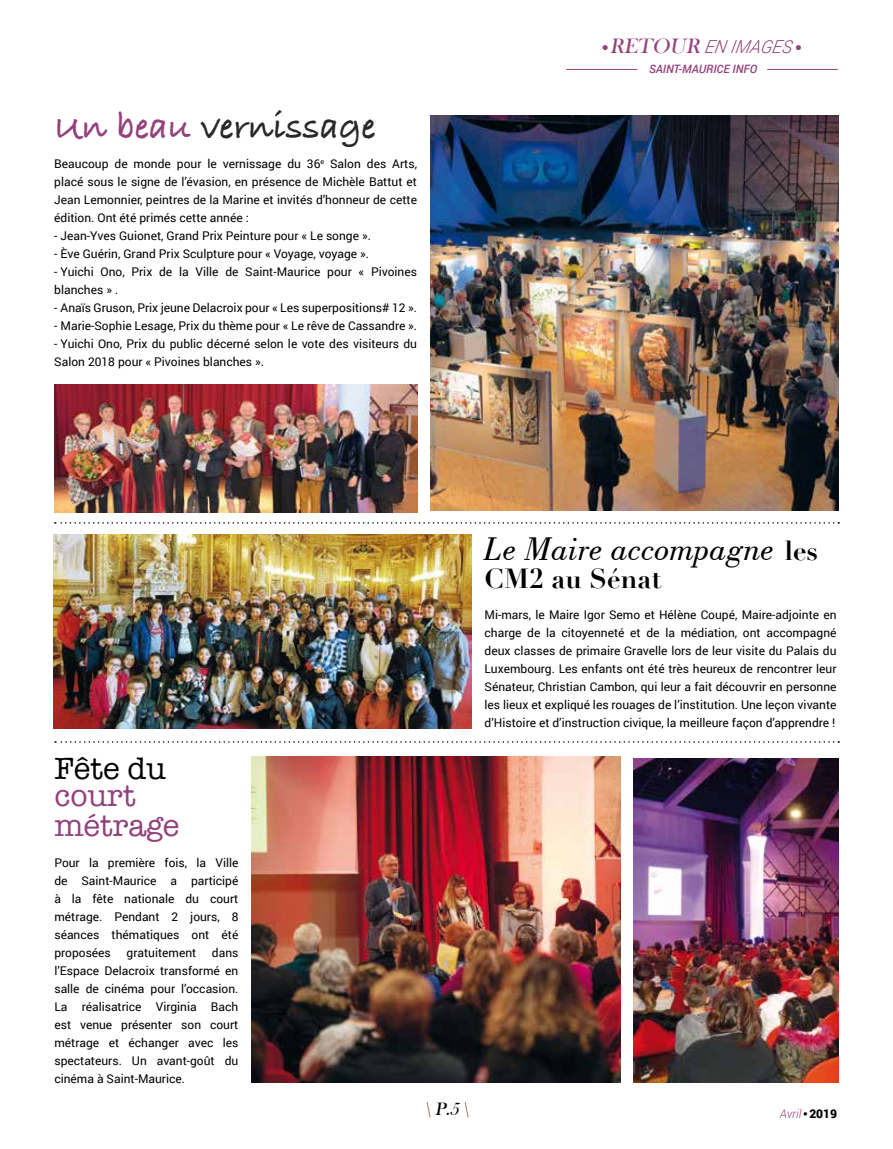
<style>
.page{position:relative;width:893px;height:1149px;background:#fff}
.page>*{position:absolute;margin:0;border:0;box-sizing:border-box;transform-origin:0 0}
.t1{font:700 37.5px "Bradley Hand ITCTT";color:#282829}
.t2{font:italic 34.5px "Bodoni BT";color:#000}
.t3{font:31.5px/29.2px "American Typewriter";color:#93427b}
.t4{font:31.5px "American Typewriter";color:#000}
.t5{font:700 27px "Didot";color:#000}
.t6{font:italic 18.45px "Bask Old Face";color:#000}
.t7{font:italic 300 17.85px "Roboto";color:#93427b}
.t8{font:12px/18px "Roboto";color:#000;text-align:justify}
.t9{font:italic 300 12px "Roboto";color:#93427b}
.t10{font:italic 500 11.55px "Roboto";color:#93427b}
.t11{font:6.9px "Zapf Dingbats ITC";color:#93427b}
.s1{color:#93427b}
.s2{font-family:"Bask Old Face";font-weight:400;font-size:21.3px}
.s3{font-family:"Didot";font-weight:700;font-style:normal;font-size:27px}
.s4{color:#72261c}
.s5{font-family:"Bask Old Face";font-weight:400;font-style:normal;color:#000}
.s6{font-weight:900;font-style:normal;color:#000}
</style>
<div class="page">
<img style="left:54px;top:534px;width:417px;height:194px">
<img style="left:633px;top:758px;width:206px;height:324px">
<img style="left:251px;top:756px;width:370px;height:326px">
<img style="left:431px;top:115px;width:408px;height:395px">
<img style="left:54px;top:384px;width:363px;height:128px">
<hr style="left:566px;top:69px;width:71px;height:1px;background:#93427b">
<hr style="left:767px;top:69px;width:71px;height:1px;background:#93427b">
<svg style="left:55px;top:741px;width:784px;height:1px"></svg>
<svg style="left:55px;top:522px;width:784px;height:1px"></svg>
<h1 class="t1" style="left:54px;top:98px;width:323px"><span class="s1">Un beau</span> vernissage</h1>
<p class="t8" style="left:54px;top:154px;width:364px">Beaucoup de monde pour le vernissage du 36<sup>e</sup> Salon des Arts, placé sous le signe de l’évasion, en présence de Michèle Battut et Jean Lemonnier, peintres de la Marine et invités d’honneur de cette édition. Ont été primés cette année :</p>
<p class="t8" style="left:54px;top:226px;width:318px">- Jean-Yves Guionet, Grand Prix Peinture pour « Le songe ».</p>
<p class="t8" style="left:54px;top:244px;width:316px">- Ève Guérin, Grand Prix Sculpture pour « Voyage, voyage ».</p>
<p class="t8" style="left:54px;top:262px;width:364px">- Yuichi Ono, Prix de la Ville de Saint-Maurice pour « Pivoines blanches » .</p>
<p class="t8" style="left:54px;top:298px;width:364px">- Anaïs Gruson, Prix jeune Delacroix pour « Les superpositions# 12 ».</p>
<p class="t8" style="left:54px;top:316px;width:364px">- Marie-Sophie Lesage, Prix du thème pour « Le rêve de Cassandre ».</p>
<p class="t8" style="left:54px;top:334px;width:364px">- Yuichi Ono, Prix du public décerné selon le vote des visiteurs du<br>Salon 2018 pour « Pivoines blanches ».</p>
<h3 class="t7" style="left:602px;top:35px;width:195px">● <span class="s2">RETOUR</span> EN IMAGES</h3>
<p class="t11" style="left:796px;top:44px;width:7px">●</p>
<p class="t10" style="left:649px;top:61px;width:110px">SAINT-MAURICE INFO</p>
<h3 class="t4" style="left:54px;top:743px;width:113px">Fête du</h3>
<h3 class="t3" style="left:54px;top:780px;width:126px">court métrage</h3>
<p class="t8" style="left:54px;top:852px;width:186px">Pour la première fois, la Ville de Saint-Maurice a participé à la fête nationale du court métrage. Pendant 2 jours, 8 séances thématiques ont été proposées</p>
<p class="t8" style="left:54px;top:942px;width:186px;text-indent:158px">dans l’Espace Delacroix transformé en salle de cinéma pour l’occasion.<br>La réalisatrice Virginia Bach est venue présenter son court métrage et échanger avec les spectateurs. Un avant-goût du cinéma à Saint-Maurice.</p>
<p class="t8" style="left:127px;top:942px;width:71px">gratuitement</p>
<h2 class="t2" style="left:485px;top:527px;width:335px">Le Maire accompagne <span class="s3">les</span></h2>
<h3 class="t5" style="left:485px;top:561px;width:179px">CM2 au Sénat</h3>
<p class="t8" style="left:485px;top:605px;width:353px">Mi-mars, le Maire Igor Semo et Hélène Coupé, Maire-adjointe en charge de la citoyenneté et de la médiation, ont accompagné deux classes de primaire Gravelle lors de leur visite du Palais du Luxembourg. Les enfants ont été très heureux de rencontrer leur Sénateur, Christian Cambon, qui leur a fait découvrir en personne les lieux et expliqué les rouages de l’institution. Une leçon vivante d’Histoire et d’instruction civique, la meilleure façon d’apprendre !</p>
<h3 class="t6" style="left:425px;top:1098px;width:45px"><span class="s4">\</span> P.5 <span class="s4">\</span></h3>
<p class="t9" style="left:780px;top:1104px;width:59px">Avril<span class="s5">•</span><span class="s6">2019</span></p>
</div>
